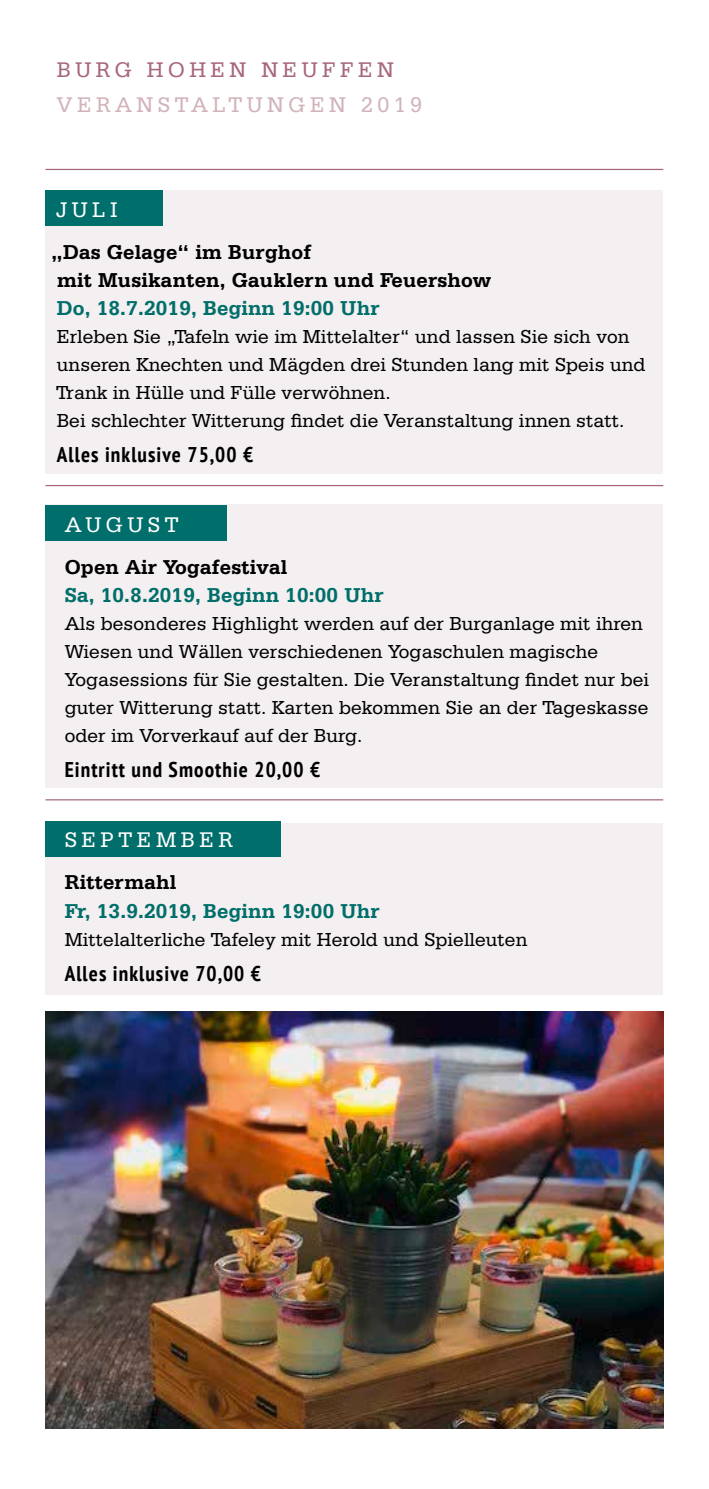
<style>
.page{position:relative;width:709px;height:1489px;background:#fff}
.page>*{position:absolute;margin:0;border:0;box-sizing:border-box;transform-origin:0 0}
.t1{font:22.5px "Serifa BT";letter-spacing:.2em;color:#fff}
.t2{font:22.5px "Serifa BT";letter-spacing:.2em;color:#d1b3b9}
.t3{font:22.5px "Serifa BT";letter-spacing:.2em;color:#a7677a}
.t4{font:700 21.25px/28px "Serifa BT";letter-spacing:.01em;color:#000}
.t5{font:700 21.25px "Serifa BT";letter-spacing:.01em;color:#006e6a}
.t6{font:700 condensed 21.25px "PT Sans";letter-spacing:.05em;color:#000}
.t7{font:20px/28px "Serifa BT";letter-spacing:.005em;color:#000}
</style>
<div class="page">
<img style="left:45px;top:1011px;width:618px;height:417px">
<div style="left:45px;top:190px;width:618px;height:284px;background:#f4eff0"></div>
<div style="left:45px;top:504px;width:618px;height:284px;background:#f4eff0"></div>
<div style="left:45px;top:822px;width:618px;height:172px;background:#f4eff0"></div>
<div style="left:45px;top:821px;width:236px;height:35px;background:#006e6a"></div>
<div style="left:45px;top:505px;width:182px;height:36px;background:#006e6a"></div>
<hr style="left:45px;top:799px;width:618px;height:1px;background:#a7677a">
<hr style="left:45px;top:485px;width:618px;height:1px;background:#a7677a">
<hr style="left:45px;top:169px;width:618px;height:1px;background:#a7677a">
<div style="left:45px;top:190px;width:118px;height:36px;background:#006e6a"></div>
<p class="t3" style="left:57px;top:56px;width:338px">BURG HOHEN NEUFFEN</p>
<p class="t2" style="left:57px;top:91px;width:366px">VERANSTALTUNGEN 2019</p>
<p class="t1" style="left:56px;top:196px;width:63px">JULI</p>
<p class="t4" style="left:51px;top:237px;width:442px">„Das Gelage“ im Burghof<br>mit Musikanten, Gauklern und Feuershow</p>
<p class="t5" style="left:57px;top:295px;width:324px">Do, 18.7.2019, Beginn 19:00 Uhr</p>
<p class="t7" style="left:56px;top:322px;width:591px">Erleben Sie „Tafeln wie im Mittelalter“ und lassen Sie sich von unseren Knechten und Mägden drei Stunden lang mit Speis und Trank in Hülle und Fülle verwöhnen.<br>Bei schlechter Witterung findet die Veranstaltung innen statt.</p>
<p class="t6" style="left:57px;top:440px;width:198px">Alles inklusive 75,00 €</p>
<p class="t1" style="left:65px;top:511px;width:115px">AUGUST</p>
<p class="t4" style="left:65px;top:552px;width:224px">Open Air Yogafestival</p>
<p class="t5" style="left:65px;top:582px;width:320px">Sa, 10.8.2019, Beginn 10:00 Uhr</p>
<p class="t7" style="left:65px;top:609px;width:586px">Als besonderes Highlight werden auf der Burganlage mit ihren Wiesen und Wällen verschiedenen Yogaschulen magische Yogasessions für Sie gestalten. Die Veranstaltung findet nur bei guter Witterung statt. Karten bekommen Sie an der Tageskasse oder im Vorverkauf auf der Burg.</p>
<p class="t6" style="left:65px;top:755px;width:257px">Eintritt und Smoothie 20,00 €</p>
<p class="t1" style="left:65px;top:826px;width:170px">SEPTEMBER</p>
<p class="t4" style="left:65px;top:867px;width:113px">Rittermahl</p>
<p class="t5" style="left:65px;top:897px;width:316px">Fr, 13.9.2019, Beginn 19:00 Uhr</p>
<p class="t7" style="left:65px;top:924px;width:464px">Mittelalterliche Tafeley mit Herold und Spielleuten</p>
<p class="t6" style="left:65px;top:958px;width:198px">Alles inklusive 70,00 €</p>
</div>
